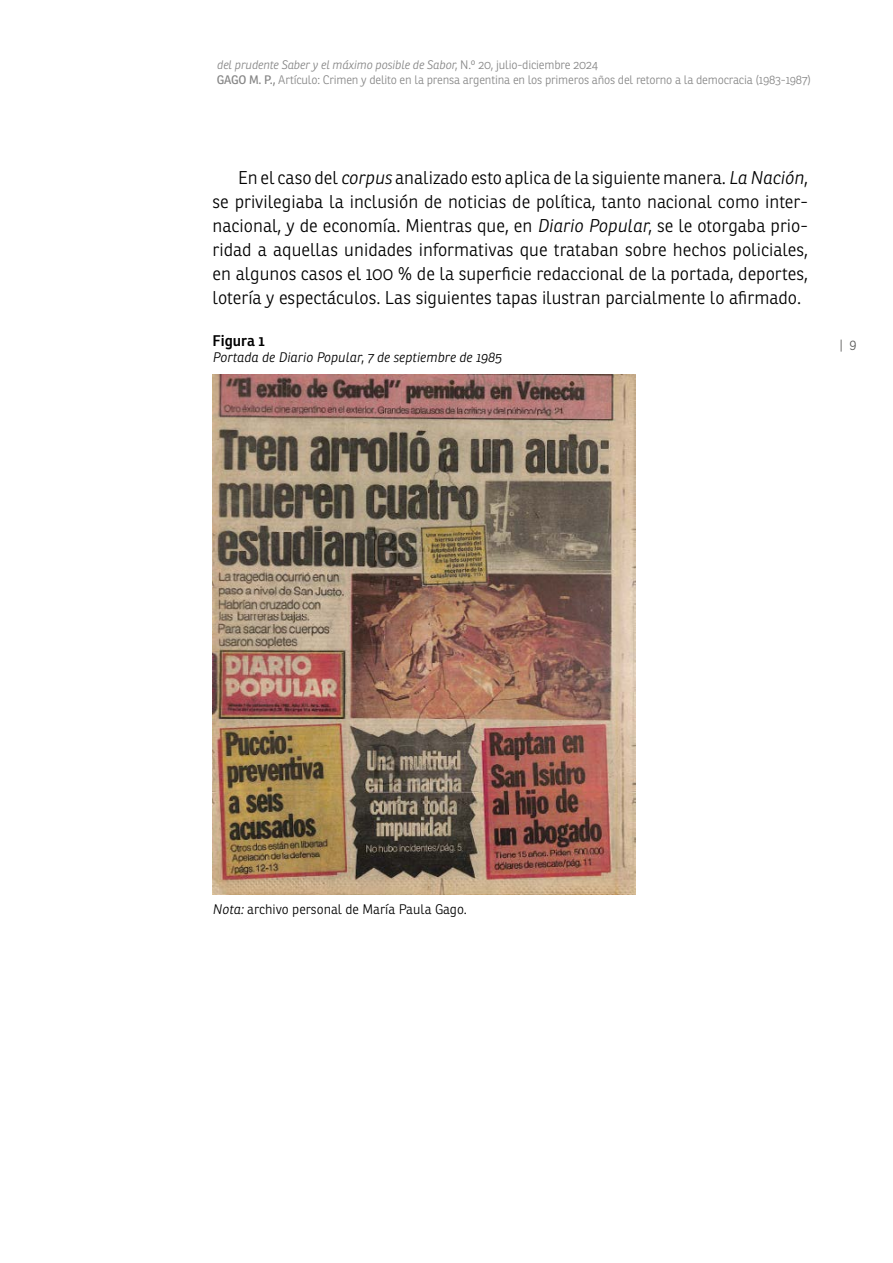
<style>
.page{position:relative;width:893px;height:1263px;background:#fff}
.page>*{position:absolute;margin:0;border:0;box-sizing:border-box;transform-origin:0 0}
.Art_texto_sangria{font:300 18px/24px "Ronnia";color:#000;text-align:justify}
.Tit_cuadro{font:600 15px "Ronnia";color:#000}
.ref_cuadro{font:italic 300 13.5px "Ronnia";color:#000}
.ref_cuadro-2{font:300 13.5px "Ronnia";color:#000}
.t1{font:300 13.5px "Ronnia";color:#575756}
.t2{font:300 12px/15px "Ronnia";letter-spacing:-.015em;color:#878787}
.s1{font-style:italic}
.s2{font-weight:400}
</style>
<div class="page">
<img style="left:213px;top:375px;width:423px;height:519px">
<p class="t2" style="left:217px;top:57px;width:596px"><span class="s1">del prudente Saber y el máximo posible de Sabor,</span> N.º 20, julio-diciembre 2024<br><span class="s2">GAGO M. P.,</span> Artículo: Crimen y delito en la prensa argentina en los primeros años del retorno a la democracia (1983-1987)</p>
<p class="Art_texto_sangria" style="left:213px;top:165px;width:597px;text-indent:26px">En el caso del <span class="s1">corpus</span> analizado esto aplica de la siguiente manera. <span class="s1">La Nación</span>, se privilegiaba la inclusión de noticias de política, tanto nacional como inter&shy;nacional, y de economía. Mientras que, en <span class="s1">Diario Popular,</span> se le otorgaba prio&shy;ridad a aquellas unidades informativas que trataban sobre hechos policiales, en algunos casos el 100 % de la superficie redaccional de la portada, deportes, lotería y espectáculos. Las siguientes tapas ilustran parcialmente lo afirmado.</p>
<p class="Tit_cuadro" style="left:213px;top:331px;width:54px">Figura 1</p>
<p class="ref_cuadro" style="left:213px;top:349px;width:291px">Portada de Diario Popular, 7 de septiembre de 1985</p>
<p class="t1" style="left:840px;top:337px;width:18px">| 9</p>
<p class="ref_cuadro-2" style="left:213px;top:901px;width:256px"><span class="s1">Nota:</span> archivo personal de María Paula Gago.</p>
</div>
